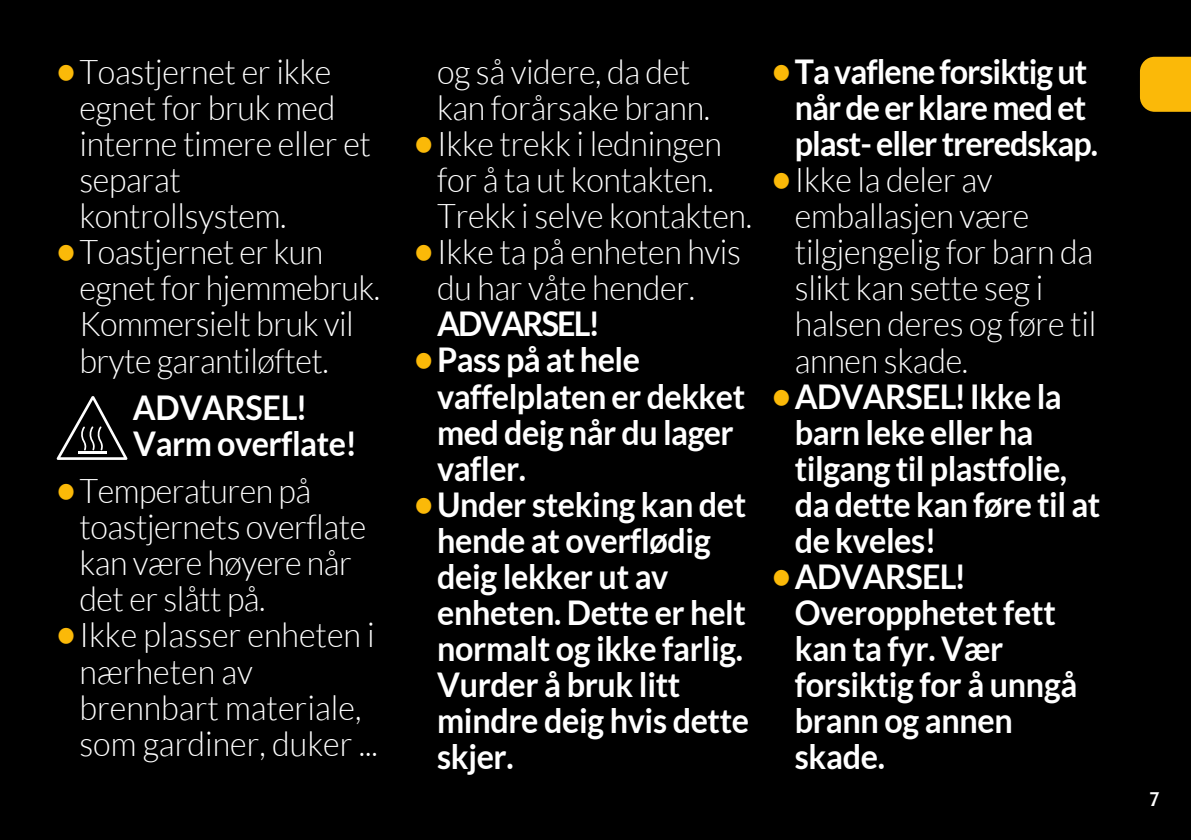
<style>
.page{position:relative;width:1191px;height:840px;background:#fff}
.page>*{position:absolute;margin:0;border:0;box-sizing:border-box;transform-origin:0 0}
.t1{font:300 34px/36px "Lato";letter-spacing:-.01em;color:#fff;scale:.95 1}
.t2{font:700 34px/36px "Lato";letter-spacing:-.015em;color:#fff;scale:.95 1}
.t3{font:700 34px "Lato";letter-spacing:-.06em;color:#fff;scale:.95 1}
.t4{font:500 20px "Dax Pro";color:#fff}
.s1{font-weight:800;color:#fbb908}
</style>
<div class="page">
<div style="left:0;top:0;width:1191px;height:839px;background:#000"></div>
<div style="left:1140px;top:57px;width:51px;height:55px;background:#fbb908"></div>
<svg style="left:57px;top:396px;width:70px;height:63px"></svg>
<p class="t1" style="left:79px;top:54px;width:308px;text-indent:-23px"><span class="s1">•</span>Toastjernet er ikke egnet for bruk med interne timere eller et separat kontrollsystem.</p>
<p class="t1" style="left:79px;top:234px;width:318px;text-indent:-23px"><span class="s1">•</span>Toastjernet er kun egnet for hjemmebruk.<br>Kommersielt bruk vil bryte garantiløftet.</p>
<p class="t2" style="left:133px;top:388px;width:237px">ADVARSEL!<br>Varm overflate!</p>
<p class="t1" style="left:79px;top:473px;width:303px;text-indent:-23px"><span class="s1">•</span>Temperaturen på toastjernets overflate kan være høyere når det er slått på.</p>
<p class="t1" style="left:79px;top:617px;width:316px;text-indent:-23px"><span class="s1">•</span>Ikke plasser enheten i nærheten av brennbart materiale, som gardiner, duker ...</p>
<p class="t1" style="left:437px;top:54px;width:289px">og så videre, da det kan forårsake brann.</p>
<p class="t1" style="left:437px;top:126px;width:333px;text-indent:-23px"><span class="s1">•</span>Ikke trekk i ledningen for å ta ut kontakten.<br>Trekk i selve kontakten.</p>
<p class="t1" style="left:437px;top:234px;width:321px;text-indent:-23px"><span class="s1">•</span>Ikke ta på enheten hvis du har våte hender.</p>
<p class="t3" style="left:437px;top:304px;width:173px">ADVARSEL!</p>
<p class="t2" style="left:437px;top:341px;width:326px;text-indent:-23px"><span class="s1">•</span>Pass på at hele vaffelplaten er dekket med deig når du lager vafler.</p>
<p class="t2" style="left:437px;top:485px;width:330px;text-indent:-23px"><span class="s1">•</span>Under steking kan det hende at overflødig deig lekker ut av enheten. Dette er helt normalt og ikke farlig.<br>Vurder å bruk litt mindre deig hvis dette skjer.</p>
<p class="t2" style="left:795px;top:53px;width:320px;text-indent:-23px"><span class="s1">•</span>Ta vaflene forsiktig ut når de er klare med et plast- eller treredskap.</p>
<p class="t1" style="left:795px;top:162px;width:319px;text-indent:-23px"><span class="s1">•</span>Ikke la deler av emballasjen være tilgjengelig for barn da slikt kan sette seg i halsen deres og føre til annen skade.</p>
<p class="t2" style="left:795px;top:377px;width:323px;text-indent:-23px"><span class="s1">•</span>ADVARSEL! Ikke la barn leke eller ha tilgang til plastfolie, da dette kan føre til at de kveles!</p>
<p class="t2" style="left:795px;top:557px;width:299px;text-indent:-23px"><span class="s1">•</span>ADVARSEL!<br>Overopphetet fett kan ta fyr. Vær forsiktig for å unngå brann og annen skade.</p>
<p class="t4" style="left:1149px;top:785px;width:11px">7</p>
</div>
